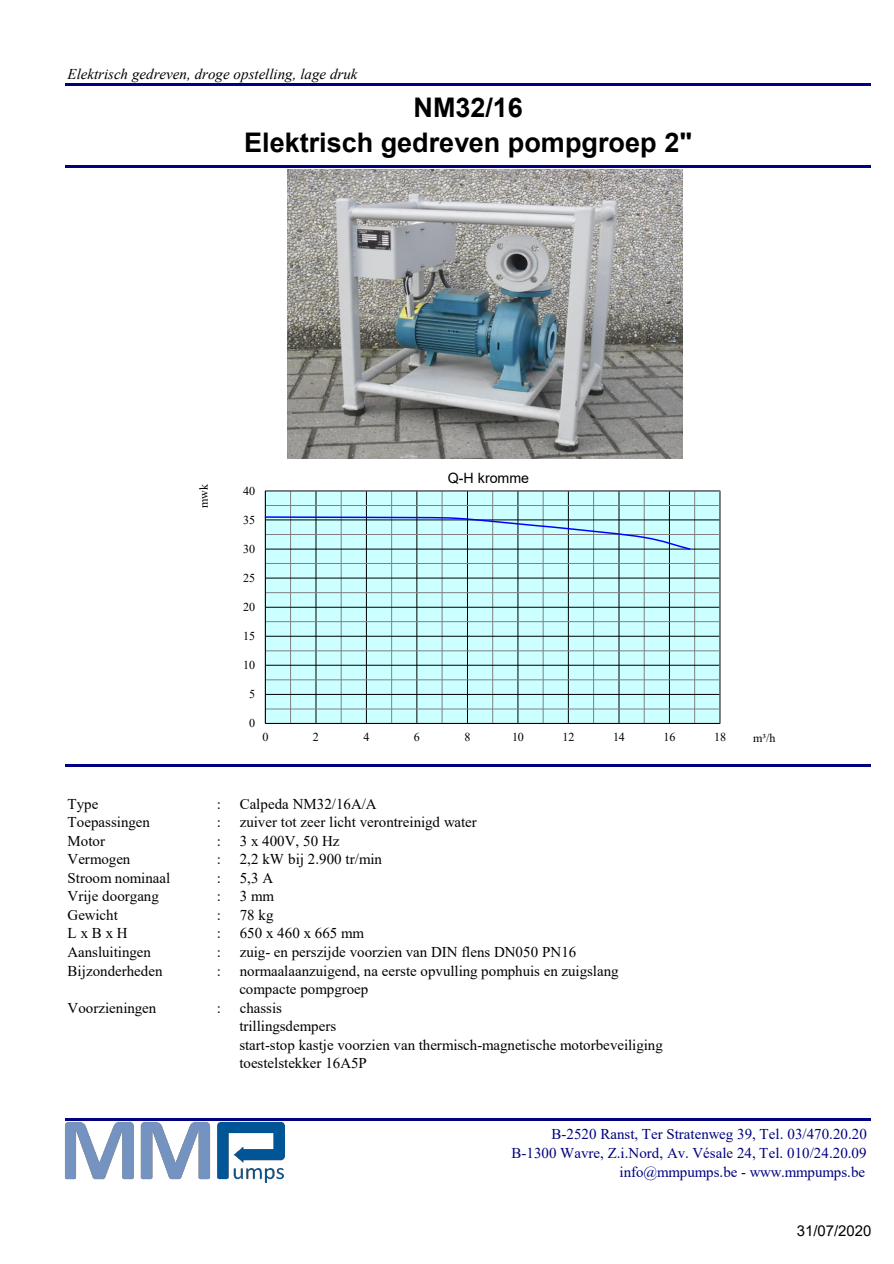
<style>
.page{position:relative;width:894px;height:1264px;background:#fff}
.page>*{position:absolute;margin:0;border:0;box-sizing:border-box;transform-origin:0 0}
.t1{font:700 27px/34.5px "Arial";color:#000;text-align:center}
.t2{font:15px/18.6px "Times New Roman";color:#000}
.t3{font:15px/19.2px "Times New Roman";color:#000080;text-align:right}
.t4{font:italic 15px "Times New Roman";color:#000}
.t5{font:15px "Arial";color:#000}
.t6{font:14.25px "Arial";color:#000}
.t7{font:12px "Times New Roman";letter-spacing:-.01em;color:#000}
</style>
<div class="page">
<hr style="left:65px;top:83px;width:805px;height:3px;background:#000080">
<hr style="left:65px;top:165px;width:805px;height:3px;background:#000080">
<hr style="left:65px;top:764px;width:805px;height:3px;background:#000080">
<hr style="left:65px;top:1118px;width:805px;height:3px;background:#000080">
<div style="left:265px;top:491px;width:454px;height:232px;background:#cff"></div>
<hr style="left:290px;top:491px;width:1px;height:232px;background:#808080">
<hr style="left:341px;top:491px;width:1px;height:232px;background:#808080">
<hr style="left:391px;top:491px;width:1px;height:232px;background:#808080">
<hr style="left:441px;top:491px;width:1px;height:232px;background:#808080">
<hr style="left:492px;top:491px;width:1px;height:232px;background:#808080">
<hr style="left:542px;top:491px;width:1px;height:232px;background:#808080">
<hr style="left:593px;top:491px;width:1px;height:232px;background:#808080">
<hr style="left:643px;top:491px;width:1px;height:232px;background:#808080">
<hr style="left:694px;top:491px;width:1px;height:232px;background:#808080">
<hr style="left:315px;top:491px;width:1px;height:232px;background:#000">
<hr style="left:366px;top:491px;width:1px;height:232px;background:#000">
<hr style="left:416px;top:491px;width:1px;height:232px;background:#000">
<hr style="left:467px;top:491px;width:1px;height:232px;background:#000">
<hr style="left:517px;top:491px;width:1px;height:232px;background:#000">
<hr style="left:568px;top:491px;width:1px;height:232px;background:#000">
<hr style="left:618px;top:491px;width:1px;height:232px;background:#000">
<hr style="left:669px;top:491px;width:1px;height:232px;background:#000">
<hr style="left:265px;top:708px;width:454px;height:1px;background:#808080">
<hr style="left:265px;top:679px;width:454px;height:1px;background:#808080">
<hr style="left:265px;top:650px;width:454px;height:1px;background:#808080">
<hr style="left:265px;top:621px;width:454px;height:1px;background:#808080">
<hr style="left:265px;top:592px;width:454px;height:1px;background:#808080">
<hr style="left:265px;top:563px;width:454px;height:1px;background:#808080">
<hr style="left:265px;top:534px;width:454px;height:1px;background:#808080">
<hr style="left:265px;top:505px;width:454px;height:1px;background:#808080">
<hr style="left:265px;top:694px;width:454px;height:1px;background:#000">
<hr style="left:265px;top:665px;width:454px;height:1px;background:#000">
<hr style="left:265px;top:636px;width:454px;height:1px;background:#000">
<hr style="left:265px;top:607px;width:454px;height:1px;background:#000">
<hr style="left:265px;top:577px;width:454px;height:1px;background:#000">
<hr style="left:265px;top:548px;width:454px;height:1px;background:#000">
<hr style="left:265px;top:519px;width:454px;height:1px;background:#000">
<hr style="left:265px;top:723px;width:454px;height:1px;background:#000">
<hr style="left:265px;top:491px;width:1px;height:232px;background:#000">
<svg style="left:264px;top:515px;width:427px;height:36px"></svg>
<img style="left:287px;top:169px;width:395px;height:289px">
<img style="left:65px;top:1121px;width:220px;height:61px">
<p class="t4" style="left:68px;top:69px;width:291px">Elektrisch gedreven, droge opstelling, lage druk</p>
<h1 class="t1" style="left:244px;top:93px;width:449px">NM32/16<br>Elektrisch gedreven pompgroep 2"</h1>
<p class="t7" style="left:199px;top:508px;width:25px;rotate:-90deg">mwk</p>
<p class="t7" style="left:243px;top:486px;width:13px">40</p>
<p class="t7" style="left:243px;top:515px;width:13px">35</p>
<p class="t7" style="left:243px;top:544px;width:13px">30</p>
<p class="t7" style="left:243px;top:573px;width:13px">25</p>
<p class="t7" style="left:243px;top:602px;width:13px">20</p>
<p class="t7" style="left:243px;top:631px;width:13px">15</p>
<p class="t7" style="left:243px;top:660px;width:13px">10</p>
<p class="t6" style="left:447px;top:472px;width:83px">Q-H kromme</p>
<p class="t7" style="left:249px;top:689px;width:8px">5</p>
<p class="t7" style="left:249px;top:719px;width:8px">0</p>
<p class="t7" style="left:262px;top:733px;width:8px">0</p>
<p class="t7" style="left:313px;top:733px;width:8px">2</p>
<p class="t7" style="left:363px;top:733px;width:8px">4</p>
<p class="t7" style="left:414px;top:733px;width:8px">6</p>
<p class="t7" style="left:464px;top:733px;width:8px">8</p>
<p class="t7" style="left:512px;top:733px;width:13px">10</p>
<p class="t7" style="left:562px;top:733px;width:13px">12</p>
<p class="t7" style="left:613px;top:733px;width:13px">14</p>
<p class="t7" style="left:663px;top:733px;width:13px">16</p>
<p class="t7" style="left:713px;top:733px;width:13px">18</p>
<p class="t2" style="left:68px;top:795px;width:32px">Type</p>
<p class="t2" style="left:217px;top:795px;width:6px">:</p>
<p class="t2" style="left:240px;top:795px;width:138px">Calpeda NM32/16A/A</p>
<p class="t2" style="left:68px;top:814px;width:84px">Toepassingen</p>
<p class="t2" style="left:217px;top:814px;width:6px">:</p>
<p class="t2" style="left:240px;top:814px;width:238px">zuiver tot zeer licht verontreinigd water</p>
<p class="t2" style="left:68px;top:832px;width:39px">Motor</p>
<p class="t2" style="left:217px;top:832px;width:6px">:</p>
<p class="t2" style="left:240px;top:832px;width:101px">3 x 400V, 50 Hz</p>
<p class="t2" style="left:68px;top:851px;width:64px">Vermogen</p>
<p class="t2" style="left:217px;top:851px;width:6px">:</p>
<p class="t2" style="left:240px;top:851px;width:144px">2,2 kW bĳ 2.900 tr/min</p>
<p class="t2" style="left:68px;top:869px;width:104px">Stroom nominaal</p>
<p class="t2" style="left:217px;top:869px;width:6px">:</p>
<p class="t2" style="left:240px;top:869px;width:35px">5,3 A</p>
<p class="t2" style="left:68px;top:888px;width:93px">Vrije doorgang</p>
<p class="t2" style="left:217px;top:888px;width:6px">:</p>
<p class="t2" style="left:240px;top:888px;width:36px">3 mm</p>
<p class="t2" style="left:68px;top:907px;width:52px">Gewicht</p>
<p class="t2" style="left:217px;top:907px;width:6px">:</p>
<p class="t2" style="left:240px;top:907px;width:35px">78 kg</p>
<p class="t2" style="left:68px;top:925px;width:62px">LxBxH</p>
<p class="t2" style="left:217px;top:925px;width:6px">:</p>
<p class="t2" style="left:240px;top:925px;width:126px">650 x 460 x 665 mm</p>
<p class="t2" style="left:68px;top:944px;width:85px">Aansluitingen</p>
<p class="t2" style="left:217px;top:944px;width:6px">:</p>
<p class="t2" style="left:240px;top:944px;width:338px">zuig- en perszijde voorzien van DIN flens DN050 PN16</p>
<p class="t2" style="left:68px;top:962px;width:97px">Bijzonderheden</p>
<p class="t2" style="left:217px;top:962px;width:6px">:</p>
<p class="t2" style="left:239px;top:962px;width:380px">normaalaanzuigend, na eerste opvulling pomphuis en zuigslang compacte pompgroep</p>
<p class="t2" style="left:68px;top:999px;width:90px">Voorzieningen</p>
<p class="t2" style="left:217px;top:999px;width:6px">:</p>
<p class="t2" style="left:239px;top:999px;width:425px">chassis<br>trillingsdempers<br>start-stop kastje voorzien van thermisch-magnetische motorbeveiliging toestelstekker 16A5P</p>
<p class="t7" style="left:753px;top:733px;width:24px">m³/h</p>
<p class="t3" style="left:511px;top:1125px;width:357px">B-2520 Ranst, Ter Stratenweg 39, Tel. 03/470.20.20<br>B-1300 Wavre, Z.i.Nord, Av. Vésale 24, Tel. 010/24.20.09 info@mmpumps.be - www.mmpumps.be</p>
<p class="t5" style="left:796px;top:1225px;width:76px">31/07/2020</p>
</div>
